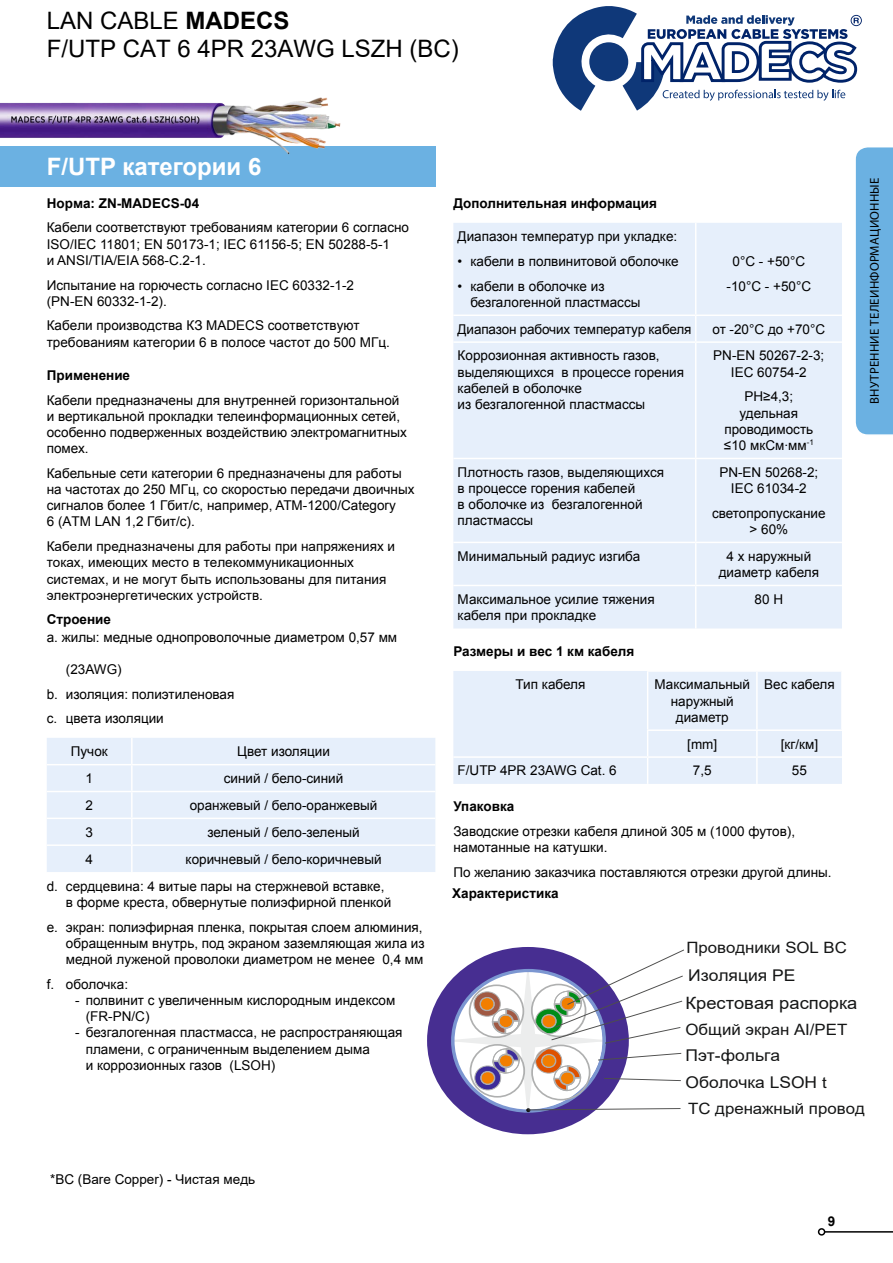
<style>
.page{position:relative;width:893px;height:1263px;background:#fff}
.page>*{position:absolute;margin:0;border:0;box-sizing:border-box;transform-origin:0 0}
.t1{font:24px/28.8px "Arial";color:#000}
.t2{font:700 24px "Arial";color:#fff}
.t3{font:16.95px "Arial";color:#151616;scale:1.08 1}
.t4{font:16.2px/26.5px "Arial";color:#151616;scale:1.08 1}
.t5{font:15.6px "Arial";color:#151616;scale:1.08 1}
.t6{font:13.5px/16.2px "Arial";color:#000}
.t7{font:13.5px/16.2px "Arial";color:#000}
.t8{font:700 13.5px "Arial";color:#000}
.t9{font:12.75px "Myriad Pro";letter-spacing:.02em;color:#000}
.s1{font-weight:700}
.s2{font-size:15.6px}
</style>
<div class="page">
<hr style="left:825px;top:1231px;width:68px;height:1px;background:#000">
<div style="left:818px;top:1228px;width:7px;height:7px;border:2px solid #000;border-radius:50%"></div>
<div style="left:855px;top:147px;width:38px;height:288px;background:#6bb1e2"></div>
<div style="left:0;top:147px;width:435px;height:40px;background:#6bb1e2"></div>
<div style="left:47px;top:738px;width:388px;height:134px;background:#e6effb"></div>
<hr style="left:131px;top:738px;width:2px;height:26px;background:#fff">
<hr style="left:47px;top:764px;width:85px;height:1px;background:#fff">
<hr style="left:132px;top:764px;width:303px;height:1px;background:#fff">
<hr style="left:131px;top:765px;width:2px;height:26px;background:#fff">
<hr style="left:47px;top:791px;width:85px;height:1px;background:#fff">
<hr style="left:132px;top:791px;width:303px;height:1px;background:#fff">
<hr style="left:131px;top:792px;width:2px;height:26px;background:#fff">
<hr style="left:47px;top:818px;width:85px;height:1px;background:#fff">
<hr style="left:132px;top:818px;width:303px;height:1px;background:#fff">
<hr style="left:131px;top:819px;width:2px;height:25px;background:#fff">
<hr style="left:47px;top:844px;width:85px;height:2px;background:#fff">
<hr style="left:132px;top:844px;width:303px;height:2px;background:#fff">
<hr style="left:131px;top:846px;width:2px;height:26px;background:#fff">
<div style="left:453px;top:223px;width:389px;height:405px;background:#e6effb"></div>
<hr style="left:695px;top:223px;width:1px;height:91px;background:#fff">
<hr style="left:453px;top:314px;width:243px;height:2px;background:#fff">
<hr style="left:696px;top:314px;width:146px;height:2px;background:#fff">
<svg style="left:695px;top:316px;width:1px;height:25px"></svg>
<hr style="left:453px;top:341px;width:243px;height:2px;background:#fff">
<hr style="left:696px;top:341px;width:146px;height:2px;background:#fff">
<hr style="left:695px;top:343px;width:1px;height:115px;background:#fff">
<hr style="left:453px;top:458px;width:243px;height:1px;background:#fff">
<hr style="left:696px;top:458px;width:146px;height:1px;background:#fff">
<hr style="left:695px;top:459px;width:1px;height:83px;background:#fff">
<hr style="left:453px;top:542px;width:243px;height:1px;background:#fff">
<hr style="left:696px;top:542px;width:146px;height:1px;background:#fff">
<hr style="left:695px;top:543px;width:1px;height:42px;background:#fff">
<hr style="left:453px;top:585px;width:243px;height:1px;background:#fff">
<hr style="left:696px;top:585px;width:146px;height:1px;background:#fff">
<hr style="left:695px;top:586px;width:1px;height:42px;background:#fff">
<div style="left:453px;top:671px;width:389px;height:113px;background:#e6effb"></div>
<hr style="left:757px;top:729px;width:86px;height:2px;background:#fff">
<hr style="left:756px;top:731px;width:2px;height:25px;background:#fff">
<hr style="left:648px;top:756px;width:109px;height:2px;background:#fff">
<svg style="left:553px;top:6px;width:309px;height:105px"></svg>
<div style="left:428px;top:946px;width:200px;height:189px;border:25px solid #472e91;border-radius:50%"></div>
<svg style="left:435px;top:949px;width:249px;height:178px"></svg>
<img style="left:1px;top:97px;width:394px;height:58px">
<h1 class="t1" style="left:47px;top:6px;width:414px">LAN CABLE <span class="s1">MADECS<br></span>F/UTP CAT 6 4PR 23AWG LSZH (BC)</h1>
<h1 class="t2" style="left:47px;top:150px;width:216px">F/UTP категории 6</h1>
<p class="t8" style="left:47px;top:194px;width:154px">Норма: ZN-MADECS-04</p>
<p class="t6" style="left:47px;top:220px;width:364px">Кабели соответствуют требованиям категории 6 согласно<br>ISO/IEC 11801; EN 50173-1; IEC 61156-5; EN 50288-5-1<br>и ANSI/TIA/EIA 568-C.2-1.</p>
<p class="t6" style="left:47px;top:277px;width:309px">Испытание на горючесть согласно IEC 60332-1-2 (PN-EN 60332-1-2).</p>
<p class="t6" style="left:47px;top:318px;width:345px">Кабели производства КЗ MADECS соответствуют требованиям категории 6 в полосе частот до 500 МГц.</p>
<p class="t8" style="left:47px;top:366px;width:85px">Применение</p>
<p class="t6" style="left:47px;top:392px;width:362px">Кабели предназначены для внутренней горизонтальной и вертикальной прокладки телеинформационных сетей, особенно подверженных воздействию электромагнитных помех.</p>
<p class="t6" style="left:47px;top:465px;width:369px">Кабельные сети категории 6 предназначены для работы на частотах до 250 МГц, со скоростью передачи двоичных сигналов более 1 Гбит/с, например, ATM-1200/Category<br>6 (ATM LAN 1,2 Гбит/с).</p>
<p class="t7" style="left:47px;top:538px;width:350px">Кабели предназначены для работы при напряжениях и токах, имеющих место в телекоммуникационных системах, и не могут быть использованы для питания электроэнергетических устройств.</p>
<p class="t8" style="left:47px;top:610px;width:66px">Строение</p>
<p class="t6" style="left:47px;top:629px;width:352px">a. жилы: медные однопроволочные диаметром 0,57 мм</p>
<p class="t6" style="left:47px;top:657px;width:189px;line-height:24.8px;text-indent:19px">(23AWG)<br>b. изоляция: полиэтиленовая c. цвета изоляции</p>
<p class="t6" style="left:71px;top:743px;width:38px">Пучок</p>
<p class="t6" style="left:237px;top:743px;width:94px">Цвет изоляции</p>
<p class="t6" style="left:86px;top:770px;width:9px">1</p>
<p class="t6" style="left:224px;top:770px;width:121px">синий / бело-синий</p>
<p class="t6" style="left:86px;top:797px;width:9px">2</p>
<p class="t6" style="left:190px;top:797px;width:189px">оранжевый / бело-оранжевый</p>
<p class="t6" style="left:86px;top:824px;width:9px">3</p>
<p class="t6" style="left:207px;top:824px;width:154px">зеленый / бело-зеленый</p>
<p class="t6" style="left:86px;top:851px;width:9px">4</p>
<p class="t6" style="left:47px;top:845px;width:339px;line-height:27.2px;text-align:right">коричневый / бело-коричневый<br>d. сердцевина: 4 витые пары на стержневой вставке,</p>
<p class="t6" style="left:47px;top:890px;width:377px;line-height:24.8px;text-indent:19px">в форме креста, обвернутые полиэфирной пленкой<br>e. экран: полиэфирная пленка, покрытая слоем алюминия,</p>
<p class="t6" style="left:66px;top:935px;width:360px">обращенным внутрь, под экраном заземляющая жила из медной луженой проволоки диаметром не менее 0,4 мм</p>
<p class="t6" style="left:47px;top:976px;width:83px">f. оболочка:</p>
<p class="t6" style="left:86px;top:992px;width:311px;text-indent:-11px">- полвинит с увеличенным кислородным индексом (FR-PN/C)</p>
<p class="t6" style="left:86px;top:1025px;width:318px;text-indent:-11px">- безгалогенная пластмасса, не распространяющая пламени, с ограниченным выделением дыма<br>и коррозионных газов (LSOH)</p>
<p class="t7" style="left:50px;top:1171px;width:207px">*BC (Bare Copper) - Чистая медь</p>
<p class="t8" style="left:453px;top:195px;width:205px">Дополнительная информация</p>
<p class="t6" style="left:458px;top:228px;width:221px">Диапазон температур при укладке:</p>
<p class="t6" style="left:458px;top:253px;width:222px">• кабели в полвинитовой оболочке</p>
<p class="t6" style="left:470px;top:278px;width:172px;text-indent:-13px">• кабели в оболочке из безгалогенной пластмассы</p>
<p class="t6" style="left:726px;top:249px;width:86px;line-height:24.8px;text-align:center">0°C - +50°C -10°C - +50°C</p>
<p class="t6" style="left:458px;top:321px;width:235px">Диапазон рабочих температур кабеля</p>
<p class="t6" style="left:712px;top:321px;width:114px">от -20°C до +70°C</p>
<p class="t6" style="left:458px;top:348px;width:228px">Коррозионная активность газов, выделяющихся в процессе горения кабелей в оболочке<br>из безгалогенной пластмассы</p>
<p class="t6" style="left:713px;top:348px;width:113px;text-align:center">PN-EN 50267-2-3;<br>IEC 60754-2</p>
<p class="t6" style="left:724px;top:389px;width:91px;text-align:center">PH≥4,3; удельная проводимость ≤10 мкСм∙мм<sup>-1</sup></p>
<p class="t6" style="left:458px;top:464px;width:208px">Плотность газов, выделяющихся в процессе горения кабелей<br>в оболочке из безгалогенной пластмассы</p>
<p class="t6" style="left:719px;top:464px;width:101px;text-align:center">PN-EN 50268-2;<br>IEC 61034-2</p>
<p class="t6" style="left:712px;top:505px;width:115px;text-align:center">светопропускание &gt; 60%</p>
<p class="t6" style="left:458px;top:548px;width:184px">Минимальный радиус изгиба</p>
<p class="t6" style="left:719px;top:548px;width:102px;text-align:center">4 x наружный диаметр кабеля</p>
<p class="t6" style="left:458px;top:591px;width:199px">Максимальное усилие тяжения кабеля при прокладке</p>
<p class="t6" style="left:755px;top:591px;width:30px">80 Н</p>
<p class="t8" style="left:453px;top:642px;width:182px">Размеры и вес 1 км кабеля</p>
<p class="t6" style="left:516px;top:677px;width:71px">Тип кабеля</p>
<p class="t6" style="left:654px;top:677px;width:97px;text-align:center">Максимальный наружный диаметр</p>
<p class="t6" style="left:764px;top:677px;width:72px">Вес кабеля</p>
<p class="t6" style="left:687px;top:736px;width:31px">[mm]</p>
<p class="t6" style="left:781px;top:736px;width:39px">[кг/км]</p>
<p class="t6" style="left:458px;top:763px;width:161px">F/UTP 4PR 23AWG Cat. 6</p>
<p class="t6" style="left:693px;top:763px;width:20px">7,5</p>
<p class="t6" style="left:792px;top:763px;width:17px">55</p>
<p class="t8" style="left:453px;top:797px;width:62px">Упаковка</p>
<p class="t6" style="left:453px;top:823px;width:343px">Заводские отрезки кабеля длиной 305 м (1000 футов), намотанные на катушки.</p>
<p class="t6" style="left:453px;top:864px;width:380px">По желанию заказчика поставляются отрезки другой длины.</p>
<p class="t8" style="left:452px;top:884px;width:108px">Характеристика</p>
<p class="t9" style="left:867px;top:404px;width:228px;rotate:-90deg">ВНУТРЕННИЕ ТЕЛЕИНФОРМАЦИОННЫЕ</p>
<p class="t5" style="left:686px;top:936px;width:150px">Проводники SOL BC</p>
<p class="t4" style="left:688px;top:962px;width:101px">Изоляция PE</p>
<p class="t3" style="left:685px;top:991px;width:161px">Крестовая распорка</p>
<p class="t5" style="left:685px;top:1019px;width:151px">Общий экран AI/PET</p>
<p class="t4" style="left:685px;top:1042px;width:132px">Пэт-фольга<br>Оболочка LSOH <span class="s2">t</span></p>
<p class="t5" style="left:688px;top:1097px;width:165px">TC дренажный провод</p>
<p class="t8" style="left:828px;top:1212px;width:9px">9</p>
</div>
